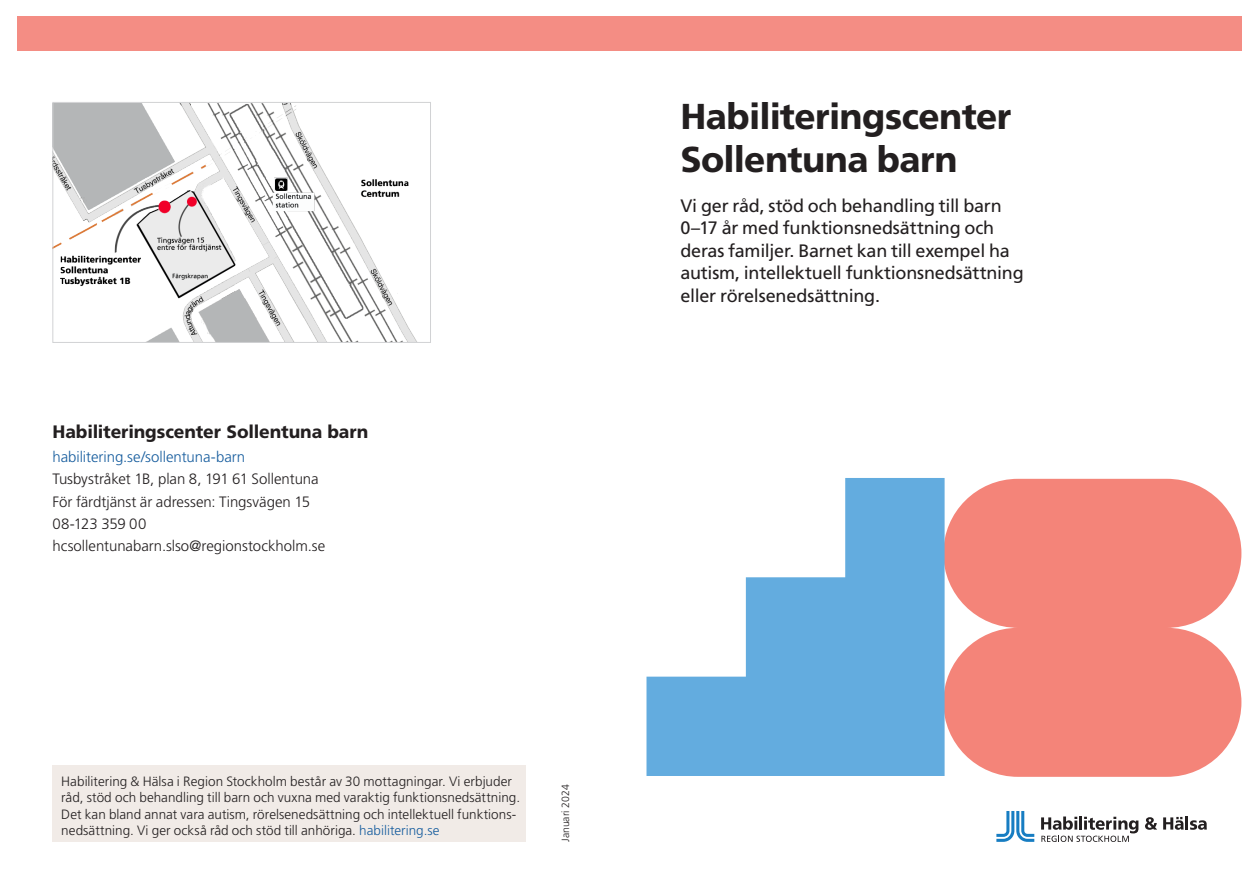
<style>
.page{position:relative;width:1259px;height:893px;background:#fff}
.page>*{position:absolute;margin:0;border:0;box-sizing:border-box;transform-origin:0 0}
.t1{font:800 36px/43.2px "Frutiger SLLOTF";letter-spacing:-.015em;color:#231f20}
.Ingress{font:18px/22.5px "Frutiger SLLOTF";letter-spacing:-.015em;color:#231f20}
.H3{font:800 18px "Frutiger SLLOTF";letter-spacing:-.005em;color:#231f20}
.Textruta_Frutiger{font:300 15px "Frutiger SLLOTF";letter-spacing:-.005em;color:#231f20}
.Textruta_Frutiger-2{font:300 15px "Frutiger SLLOTF";letter-spacing:-.005em;color:#175d9e}
.Textruta_Frutiger-3{font:300 13.5px/16.2px "Frutiger SLLOTF";color:#231f20}
.t2{font:300 10.5px "Frutiger SLLOTF";color:#231f20}
.s1{color:#175d9e}
</style>
<div class="page">
<div style="left:52px;top:765px;width:474px;height:77px;background:#f1ebe7"></div>
<svg style="left:944px;top:479px;width:297px;height:298px;background:#f18f87"></svg>
<svg style="left:646px;top:478px;width:298px;height:298px;fill:#63acdf"></svg>
<div style="left:17px;top:17px;width:612px;height:34px;background:#f48d84"></div>
<div style="left:629px;top:17px;width:612px;height:34px;background:#f48d84"></div>
<svg style="left:1145px;top:817px;width:12px;height:13px"></svg>
<svg style="left:1163px;top:817px;width:20px;height:13px"></svg>
<hr style="left:1185px;top:816px;width:3px;height:14px;background:#231f20">
<svg style="left:1190px;top:820px;width:16px;height:10px"></svg>
<svg style="left:996px;top:811px;width:38px;height:31px"></svg>
<svg style="left:1041px;top:816px;width:97px;height:26px"></svg>
<img style="left:54px;top:104px;width:363px;height:237px">
<div style="left:52px;top:102px;width:379px;height:241px;border:1px solid #d1d2d4"></div>
<h2 class="H3" style="left:52px;top:421px;width:317px">Habiliteringscenter Sollentuna barn</h2>
<p class="Textruta_Frutiger-2" style="left:52px;top:448px;width:194px">habilitering.se/sollentuna-barn</p>
<p class="Textruta_Frutiger" style="left:52px;top:471px;width:268px">Tusbystråket 1B, plan 8, 191 61 Sollentuna</p>
<p class="Textruta_Frutiger" style="left:52px;top:493px;width:259px">För färdtjänst är adressen: Tingsvägen 15</p>
<p class="Textruta_Frutiger" style="left:52px;top:515px;width:95px">08-123 359 00</p>
<p class="Textruta_Frutiger" style="left:52px;top:537px;width:274px">hcsollentunabarn.slso@regionstockholm.se</p>
<p class="Textruta_Frutiger-3" style="left:61px;top:773px;width:460px">Habilitering &amp; Hälsa i Region Stockholm består av 30 mottagningar. Vi erbjuder råd, stöd och behandling till barn och vuxna med varaktig funktionsnedsättning.<br>Det kan bland annat vara autism, rörelsenedsättning och intellektuell funktions&shy;nedsättning. Vi ger också råd och stöd till anhöriga. <span class="s1">habilitering.se</span></p>
<p class="t2" style="left:560px;top:842px;width:59px;rotate:-90deg">Januari 2024</p>
<h1 class="t1" style="left:680px;top:94px;width:333px">Habiliteringscenter<br>Sollentuna barn</h1>
<p class="Ingress" style="left:680px;top:194px;width:345px">Vi ger råd, stöd och behandling till barn 0–17 år med funktionsnedsättning och deras familjer. Barnet kan till exempel ha autism, intellektuell funktionsnedsättning eller rörelsenedsättning.</p>
</div>
